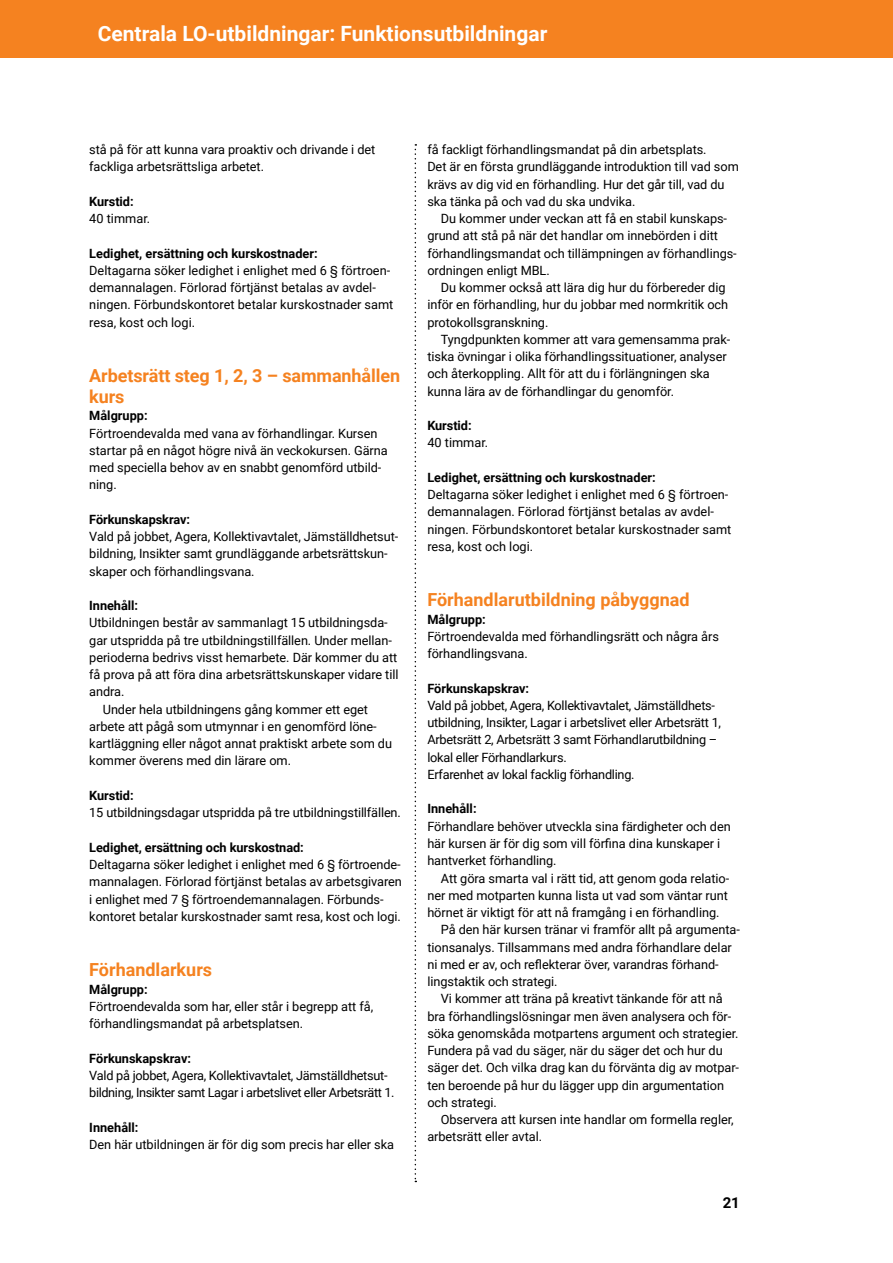
<style>
.page{position:relative;width:893px;height:1263px;background:#fff}
.page>*{position:absolute;margin:0;border:0;box-sizing:border-box;transform-origin:0 0}
.t1{font:700 21px "Roboto";color:#fff}
.t2{font:700 18px/21px "Roboto";color:#f58220}
.t3{font:700 15px "Roboto";color:#000}
.t4{font:12.75px/17.2px "Roboto";letter-spacing:-.005em;color:#000}
.t5{font:700 12.75px "Roboto";color:#000}
.t6{font:12.75px/17.2px "Roboto";letter-spacing:-.03em;color:#000}
</style>
<div class="page">
<div style="left:0;top:0;width:893px;height:57px;background:#f58220"></div>
<svg style="left:415px;top:144px;width:1px;height:1038px"></svg>
<h1 class="t1" style="left:98px;top:19px;width:451px">Centrala LO-utbildningar: Funktionsutbildningar</h1>
<p class="t4" style="left:89px;top:141px;width:288px">stå på för att kunna vara proaktiv och drivande i det fackliga arbetsrättsliga arbetet.</p>
<p class="t5" style="left:89px;top:192px;width:46px">Kurstid:</p>
<p class="t4" style="left:89px;top:210px;width:62px">40 timmar.</p>
<p class="t5" style="left:89px;top:244px;width:230px">Ledighet, ersättning och kurskostnader:</p>
<p class="t4" style="left:89px;top:261px;width:306px">Deltagarna söker ledighet i enlighet med 6 § förtroen&shy;demannalagen. Förlorad förtjänst betalas av avdel&shy;ningen. Förbundskontoret betalar kurskostnader samt resa, kost och logi.</p>
<h2 class="t2" style="left:89px;top:365px;width:312px">Arbetsrätt steg 1, 2, 3 – sammanhållen kurs</h2>
<p class="t5" style="left:89px;top:407px;width:60px">Målgrupp:</p>
<p class="t4" style="left:89px;top:424px;width:300px">Förtroendevalda med vana av förhandlingar. Kursen startar på en något högre nivå än veckokursen. Gärna med speciella behov av en snabbt genomförd utbild&shy;ning.</p>
<p class="t5" style="left:89px;top:510px;width:102px">Förkunskapskrav:</p>
<p class="t4" style="left:89px;top:528px;width:311px">Vald på jobbet, Agera, Kollektivavtalet, Jämställdhetsut&shy;bildning, Insikter samt grundläggande arbetsrättskun&shy;skaper och förhandlingsvana.</p>
<p class="t5" style="left:89px;top:597px;width:50px">Innehåll:</p>
<p class="t4" style="left:89px;top:614px;width:300px">Utbildningen består av sammanlagt 15 utbildningsda-</p>
<p class="t4" style="left:89px;top:631px;width:304px">gar utspridda på tre utbildningstillfällen. Under mellan-</p>
<p class="t4" style="left:89px;top:648px;width:310px">perioderna bedrivs visst hemarbete. Där kommer du att</p>
<p class="t4" style="left:89px;top:666px;width:311px">få prova på att föra dina arbetsrättskunskaper vidare till</p>
<p class="t4" style="left:89px;top:683px;width:37px">andra.</p>
<p class="t4" style="left:103px;top:700px;width:267px">Under hela utbildningens gång kommer ett eget</p>
<p class="t4" style="left:89px;top:717px;width:289px">arbete att pågå som utmynnar i en genomförd löne-</p>
<p class="t4" style="left:89px;top:735px;width:304px">kartläggning eller något annat praktiskt arbete som du</p>
<p class="t4" style="left:89px;top:752px;width:203px">kommer överens med din lärare om.</p>
<p class="t5" style="left:89px;top:786px;width:46px">Kurstid:</p>
<p class="t4" style="left:89px;top:804px;width:313px">15 utbildningsdagar utspridda på tre utbildningstillfällen.</p>
<p class="t5" style="left:89px;top:838px;width:216px">Ledighet, ersättning och kurskostnad:</p>
<p class="t4" style="left:89px;top:855px;width:314px">Deltagarna söker ledighet i enlighet med 6 § förtroende&shy;mannalagen. Förlorad förtjänst betalas av arbetsgivaren i enlighet med 7 § förtroendemannalagen. Förbunds&shy;kontoret betalar kurskostnader samt resa, kost och logi.</p>
<h2 class="t2" style="left:89px;top:959px;width:124px">Förhandlarkurs</h2>
<p class="t5" style="left:89px;top:980px;width:60px">Målgrupp:</p>
<p class="t4" style="left:89px;top:997px;width:285px">Förtroendevalda som har, eller står i begrepp att få, förhandlingsmandat på arbetsplatsen.</p>
<p class="t5" style="left:89px;top:1049px;width:103px">Förkunskapskrav:</p>
<p class="t6" style="left:89px;top:1066px;width:307px">Vald på jobbet, Agera, Kollektivavtalet, Jämställdhetsut&shy;bildning, Insikter samt Lagar i arbetslivet eller Arbetsrätt 1.</p>
<p class="t5" style="left:89px;top:1118px;width:51px">Innehåll:</p>
<p class="t4" style="left:89px;top:1135px;width:306px">Den här utbildningen är för dig som precis har eller ska</p>
<p class="t4" style="left:427px;top:141px;width:313px">få fackligt förhandlingsmandat på din arbetsplats.<br>Det är en första grundläggande introduktion till vad som krävs av dig vid en förhandling. Hur det går till, vad du ska tänka på och vad du ska undvika.</p>
<p class="t4" style="left:427px;top:210px;width:311px;text-indent:14px">Du kommer under veckan att få en stabil kunskaps&shy;grund att stå på när det handlar om innebörden i ditt förhandlingsmandat och tillämpningen av förhandlings&shy;ordningen enligt MBL.</p>
<p class="t4" style="left:427px;top:279px;width:302px;text-indent:14px">Du kommer också att lära dig hur du förbereder dig inför en förhandling, hur du jobbar med normkritik och protokollsgranskning.</p>
<p class="t4" style="left:427px;top:330px;width:304px;text-indent:14px">Tyngdpunkten kommer att vara gemensamma prak&shy;tiska övningar i olika förhandlingssituationer, analyser och återkoppling. Allt för att du i förlängningen ska kunna lära av de förhandlingar du genomför.</p>
<p class="t5" style="left:427px;top:417px;width:46px">Kurstid:</p>
<p class="t4" style="left:427px;top:434px;width:62px">40 timmar.</p>
<p class="t5" style="left:427px;top:468px;width:230px">Ledighet, ersättning och kurskostnader:</p>
<p class="t4" style="left:427px;top:486px;width:306px">Deltagarna söker ledighet i enlighet med 6 § förtroen&shy;demannalagen. Förlorad förtjänst betalas av avdel&shy;ningen. Förbundskontoret betalar kurskostnader samt resa, kost och logi.</p>
<h2 class="t2" style="left:427px;top:589px;width:264px">Förhandlarutbildning påbyggnad</h2>
<p class="t5" style="left:427px;top:610px;width:60px">Målgrupp:</p>
<p class="t4" style="left:427px;top:627px;width:293px">Förtroendevalda med förhandlingsrätt och några års förhandlingsvana.</p>
<p class="t5" style="left:427px;top:679px;width:103px">Förkunskapskrav:</p>
<p class="t4" style="left:427px;top:696px;width:295px">Vald på jobbet, Agera, Kollektivavtalet, Jämställdhets&shy;utbildning, Insikter, Lagar i arbetslivet eller Arbetsrätt 1, Arbetsrätt 2, Arbetsrätt 3 samt Förhandlarutbildning – lokal eller Förhandlarkurs.<br>Erfarenhet av lokal facklig förhandling.</p>
<p class="t5" style="left:427px;top:800px;width:51px">Innehåll:</p>
<p class="t4" style="left:427px;top:817px;width:305px">Förhandlare behöver utveckla sina färdigheter och den här kursen är för dig som vill förfina dina kunskaper i hantverket förhandling.</p>
<p class="t4" style="left:441px;top:869px;width:290px">Att göra smarta val i rätt tid, att genom goda relatio-</p>
<p class="t4" style="left:427px;top:886px;width:302px">ner med motparten kunna lista ut vad som väntar runt</p>
<p class="t4" style="left:427px;top:903px;width:294px">hörnet är viktigt för att nå framgång i en förhandling.</p>
<p class="t4" style="left:441px;top:921px;width:301px">På den här kursen tränar vi framför allt på argumenta-</p>
<p class="t4" style="left:427px;top:938px;width:306px">tionsanalys. Tillsammans med andra förhandlare delar</p>
<p class="t4" style="left:427px;top:955px;width:293px">ni med er av, och reflekterar över, varandras förhand-</p>
<p class="t4" style="left:427px;top:972px;width:132px">lingstaktik och strategi.</p>
<p class="t4" style="left:441px;top:990px;width:283px">Vi kommer att träna på kreativt tänkande för att nå</p>
<p class="t4" style="left:427px;top:1007px;width:306px">bra förhandlingslösningar men även analysera och för-</p>
<p class="t4" style="left:427px;top:1024px;width:313px">söka genomskåda motpartens argument och strategier.</p>
<p class="t4" style="left:427px;top:1041px;width:297px">Fundera på vad du säger, när du säger det och hur du</p>
<p class="t4" style="left:427px;top:1059px;width:313px">säger det. Och vilka drag kan du förvänta dig av motpar-</p>
<p class="t4" style="left:427px;top:1076px;width:298px">ten beroende på hur du lägger upp din argumentation</p>
<p class="t4" style="left:427px;top:1093px;width:71px">och strategi.</p>
<p class="t4" style="left:441px;top:1110px;width:294px">Observera att kursen inte handlar om formella regler,</p>
<p class="t4" style="left:427px;top:1128px;width:116px">arbetsrätt eller avtal.</p>
<p class="t3" style="left:723px;top:1192px;width:19px">21</p>
</div>
